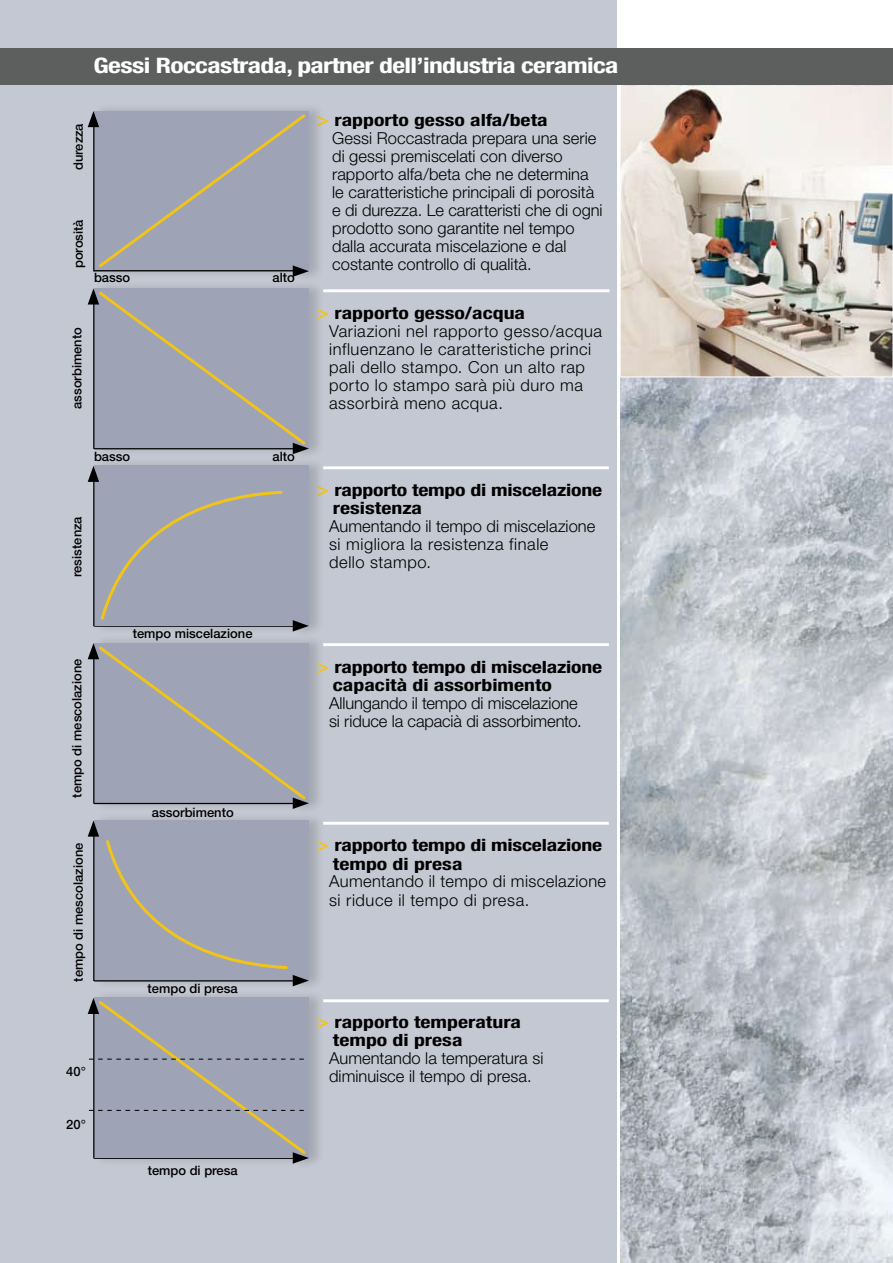
<style>
.page{position:relative;width:893px;height:1263px;background:#fff}
.page>*{position:absolute;margin:0;border:0;box-sizing:border-box;transform-origin:0 0}
.t1{font:700 condensed 21.3px "Helvetica Neue";letter-spacing:-.025em;color:#fff;scale:1.29 1}
.t2{font:700 condensed 16.8px/18px "Helvetica Neue";color:#000;scale:1.29 1}
.t3{font:300 16.5px/18px "Helvetica Neue";letter-spacing:.005em;color:#000}
.t4{font:300 16.5px/18px "Helvetica Neue";letter-spacing:.03em;color:#000}
.t5{font:300 16.5px/18px "Helvetica Neue";letter-spacing:.025em;color:#000}
.t6{font:500 12.9px "Helvetica Neue";color:#000}
.s1{font-weight:500;font-stretch:normal;font-size:19.5px;color:#f2c418}
</style>
<div class="page">
<div style="left:0;top:0;width:617px;height:1263px;background:#c4c8d2"></div>
<div style="left:88px;top:280px;width:236px;height:181px;background:#000;opacity:.15"></div>
<svg style="left:88px;top:288px;width:221px;height:166px;background:#9ea3af"></svg>
<div style="left:88px;top:635px;width:236px;height:181px;background:#000;opacity:.15"></div>
<svg style="left:88px;top:643px;width:221px;height:166px;background:#9ea3b0"></svg>
<div style="left:88px;top:812px;width:236px;height:181px;background:#000;opacity:.15"></div>
<svg style="left:88px;top:820px;width:221px;height:166px;background:#9ea3b0"></svg>
<div style="left:88px;top:989px;width:236px;height:182px;background:#000;opacity:.15"></div>
<svg style="left:88px;top:998px;width:221px;height:166px;background:#9ea3af"></svg>
<hr style="left:323px;top:289px;width:286px;height:3px;background:#fff">
<hr style="left:323px;top:466px;width:286px;height:3px;background:#fff">
<hr style="left:323px;top:643px;width:286px;height:3px;background:#fff">
<hr style="left:323px;top:822px;width:286px;height:3px;background:#fff">
<hr style="left:323px;top:999px;width:286px;height:3px;background:#fff">
<div style="left:88px;top:457px;width:236px;height:182px;background:#000;opacity:.15"></div>
<hr style="left:94px;top:625px;width:201px;height:2px;background:#000">
<div style="left:94px;top:465px;width:214px;height:161px;background:#9ea4b5"></div>
<svg style="left:88px;top:466px;width:11px;height:16px"></svg>
<hr style="left:93px;top:480px;width:1px;height:146px;background:#000">
<svg style="left:100px;top:490px;width:183px;height:130px"></svg>
<svg style="left:293px;top:620px;width:16px;height:12px"></svg>
<div style="left:88px;top:102px;width:236px;height:182px;background:#000;opacity:.15"></div>
<svg style="left:88px;top:111px;width:221px;height:166px;background:#9fa4b0"></svg>
<hr style="left:94px;top:270px;width:201px;height:1px;background:#000">
<img style="left:620px;top:377px;width:273px;height:886px">
<img style="left:622px;top:87px;width:269px;height:288px">
<div style="left:620px;top:85px;width:273px;height:292px;border:1px solid #fff"></div>
<div style="left:0;top:48px;width:893px;height:37px;background:#5d5e5e"></div>
<p class="t1" style="left:94px;top:53px;width:408px">Gessi Roccastrada, partner dell’industria ceramica</p>
<p class="t6" style="left:71px;top:170px;width:49px;rotate:-90deg">durezza</p>
<p class="t6" style="left:71px;top:268px;width:50px;rotate:-90deg">porosità</p>
<p class="t6" style="left:94px;top:270px;width:38px">basso</p>
<p class="t6" style="left:273px;top:270px;width:24px">alto</p>
<p class="t6" style="left:69px;top:409px;width:83px;rotate:-90deg">assorbimento</p>
<p class="t2" style="left:317px;top:111px;width:180px"><span class="s1">&gt;</span> rapporto gesso alfa/beta</p>
<p class="t3" style="left:332px;top:129px;width:272px">Gessi Roccastrada prepara una serie di gessi premiscelati con diverso rapporto alfa/beta che ne determina le caratteristiche principali di porosità e di durezza. Le caratteristi che di ogni prodotto sono garantite nel tempo dalla accurata miscelazione e dal costante controllo di qualità.</p>
<p class="t2" style="left:317px;top:304px;width:163px"><span class="s1">&gt;</span> rapporto gesso/acqua</p>
<p class="t4" style="left:329px;top:322px;width:274px">Variazioni nel rapporto gesso/acqua influenzano le caratteristiche princi pali dello stampo. Con un alto rap porto lo stampo sarà più duro ma assorbirà meno acqua.</p>
<p class="t6" style="left:94px;top:449px;width:38px">basso</p>
<p class="t6" style="left:273px;top:449px;width:24px">alto</p>
<p class="t6" style="left:69px;top:577px;width:62px;rotate:-90deg">resistenza</p>
<p class="t2" style="left:333px;top:480px;width:210px;text-indent:-16px"><span class="s1">&gt;</span> rapporto tempo di miscelazione resistenza</p>
<p class="t4" style="left:329px;top:516px;width:268px">Aumentando il tempo di miscelazione si migliora la resistenza finale<br>dello stampo.</p>
<p class="t6" style="left:69px;top:798px;width:141px;rotate:-90deg">tempo di mescolazione</p>
<p class="t6" style="left:71px;top:982px;width:141px;rotate:-90deg">tempo di mescolazione</p>
<p class="t6" style="left:66px;top:1064px;width:21px">40°</p>
<p class="t6" style="left:66px;top:1116px;width:21px">20°</p>
<p class="t6" style="left:133px;top:625px;width:121px">tempo miscelazione</p>
<p class="t6" style="left:152px;top:804px;width:83px">assorbimento</p>
<p class="t6" style="left:148px;top:981px;width:92px">tempo di presa</p>
<p class="t6" style="left:148px;top:1163px;width:92px">tempo di presa</p>
<p class="t2" style="left:333px;top:658px;width:210px;text-indent:-16px"><span class="s1">&gt;</span> rapporto tempo di miscelazione capacità di assorbimento</p>
<p class="t3" style="left:329px;top:694px;width:254px">Allungando il tempo di miscelazione si riduce la capacià di assorbimento.</p>
<p class="t2" style="left:333px;top:836px;width:210px;text-indent:-16px"><span class="s1">&gt;</span> rapporto tempo di miscelazione tempo di presa</p>
<p class="t5" style="left:329px;top:872px;width:278px">Aumentando il tempo di miscelazione si riduce il tempo di presa.</p>
<p class="t2" style="left:333px;top:1012px;width:147px;text-indent:-16px"><span class="s1">&gt;</span> rapporto temperatura tempo di presa</p>
<p class="t3" style="left:329px;top:1048px;width:216px">Aumentando la temperatura si diminuisce il tempo di presa.</p>
</div>
